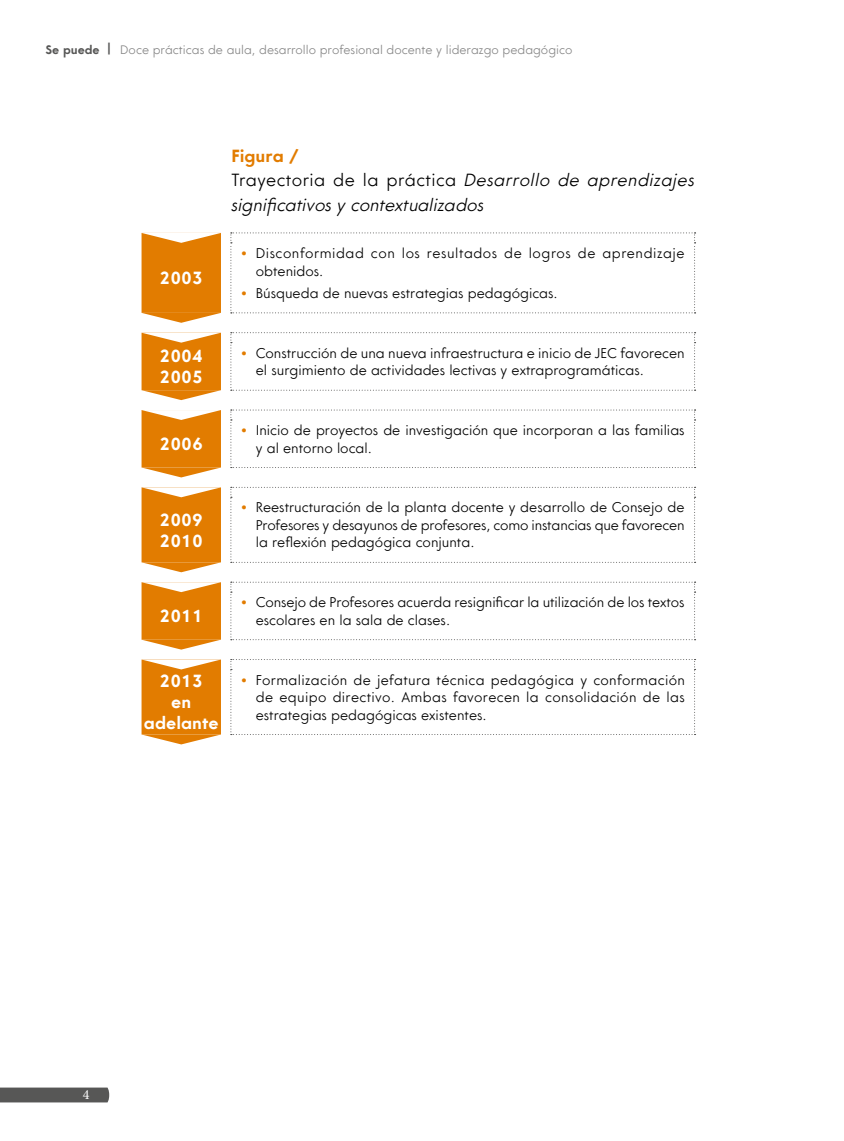
<style>
.page{position:relative;width:844px;height:1141px;background:#fff}
.page>*{position:absolute;margin:0;border:0;box-sizing:border-box;transform-origin:0 0}
.t1{font:italic 300 17.5px/24.5px "Core Sans G";color:#000}
.t2{font:700 17.5px/21px "Core Sans G";color:#fff}
.t3{font:300 14px/17.5px "Core Sans G";color:#000}
.t4{font:300 14px/17.5px "Core Sans G";letter-spacing:.035em;color:#000}
.t5{font:14px "Minion Pro";color:#fff}
.t6{font:300 12.25px "Core Sans G";color:#878787}
.s1{font-weight:700;color:#575756}
.s2{font-weight:700;font-style:normal;color:#e27c00}
.s3{font-style:normal}
.s4{font-weight:700;color:#e27c00}
</style>
<div class="page">
<div style="left:0;top:1088px;width:109px;height:14px;background:#575756"></div>
<svg style="left:141px;top:243px;width:80px;height:491px;background:#e58d22"></svg>
<svg style="left:230px;top:232px;width:465px;height:81px"></svg>
<svg style="left:230px;top:332px;width:465px;height:59px"></svg>
<svg style="left:230px;top:410px;width:465px;height:58px"></svg>
<svg style="left:230px;top:487px;width:465px;height:76px"></svg>
<svg style="left:230px;top:582px;width:465px;height:58px"></svg>
<svg style="left:230px;top:659px;width:465px;height:76px"></svg>
<svg style="left:141px;top:233px;width:80px;height:10px"></svg>
<svg style="left:141px;top:313px;width:80px;height:10px"></svg>
<svg style="left:141px;top:333px;width:80px;height:10px"></svg>
<svg style="left:141px;top:390px;width:80px;height:10px"></svg>
<svg style="left:141px;top:410px;width:80px;height:10px"></svg>
<svg style="left:141px;top:468px;width:80px;height:9px"></svg>
<svg style="left:141px;top:487px;width:80px;height:10px"></svg>
<svg style="left:141px;top:562px;width:80px;height:10px"></svg>
<svg style="left:141px;top:582px;width:80px;height:10px"></svg>
<svg style="left:141px;top:640px;width:80px;height:10px"></svg>
<svg style="left:141px;top:660px;width:80px;height:9px"></svg>
<svg style="left:141px;top:734px;width:80px;height:10px"></svg>
<p class="t6" style="left:45px;top:42px;width:528px"><span class="s1">Se puede |</span> Doce prácticas de aula, desarrollo profesional docente y liderazgo pedagógico</p>
<p class="t2" style="left:159px;top:268px;width:45px">2003</p>
<p class="t1" style="left:231px;top:144px;width:465px"><span class="s2">Figura /<br></span><span class="s3">Trayectoria de la práctica</span> Desarrollo de aprendizajes significativos y contextualizados</p>
<p class="t4" style="left:256px;top:245px;width:430px;text-indent:-15px"><span class="s4">•</span> Disconformidad con los resultados de logros de aprendizaje obtenidos.</p>
<p class="t3" style="left:241px;top:285px;width:318px"><span class="s4">•</span> Búsqueda de nuevas estrategias pedagógicas.</p>
<p class="t2" style="left:159px;top:346px;width:45px">2004<br>2005</p>
<p class="t3" style="left:256px;top:344px;width:430px;text-indent:-15px"><span class="s4">•</span> Construcción de una nueva infraestructura e inicio de JEC favorecen el surgimiento de actividades lectivas y extraprogramáticas.</p>
<p class="t2" style="left:159px;top:434px;width:45px">2006</p>
<p class="t3" style="left:256px;top:422px;width:430px;text-indent:-15px"><span class="s4">•</span> Inicio de proyectos de investigación que incorporan a las familias y al entorno local.</p>
<p class="t2" style="left:159px;top:509px;width:45px">2009<br>2010</p>
<p class="t3" style="left:256px;top:499px;width:430px;text-align:justify;text-indent:-15px"><span class="s4">•</span> Reestructuración de la planta docente y desarrollo de Consejo de Profesores y desayunos de profesores, como instancias que favorecen la reflexión pedagógica conjunta.</p>
<p class="t2" style="left:159px;top:606px;width:45px">2011</p>
<p class="t3" style="left:256px;top:594px;width:430px;text-indent:-15px"><span class="s4">•</span> Consejo de Profesores acuerda resignificar la utilización de los textos escolares en la sala de clases.</p>
<p class="t2" style="left:144px;top:671px;width:76px;text-align:center">2013<br>en adelante</p>
<p class="t3" style="left:256px;top:671px;width:430px;text-align:justify;text-indent:-15px"><span class="s4">•</span> Formalización de jefatura técnica pedagógica y conformación de equipo directivo. Ambas favorecen la consolidación de las estrategias pedagógicas existentes.</p>
<p class="t5" style="left:83px;top:1085px;width:8px">4</p>
</div>
